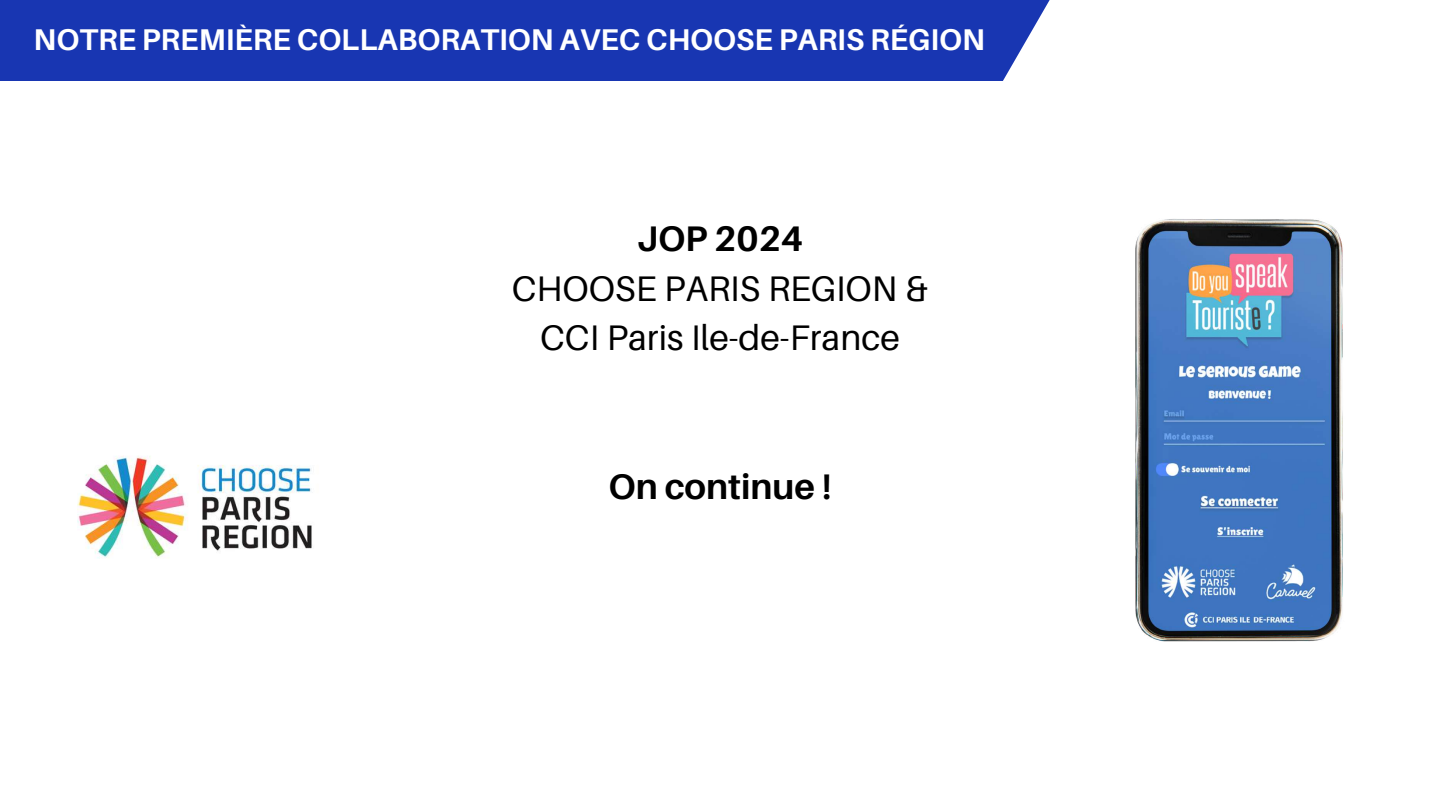
<style>
.page{position:relative;width:1440px;height:810px;background:#fff}
.page>*{position:absolute;margin:0;border:0;box-sizing:border-box;transform-origin:0 0}
.t1{font:35.6px/49.5px "Aileron";color:#000;text-align:center}
.t2{font:700 35.6px "Aileron";color:#000}
.t3{font:700 30px "Aileron";color:#fff}
</style>
<div class="page">
<img style="left:1135px;top:219px;width:208px;height:423px">
<img style="left:77px;top:456px;width:235px;height:102px">
<div style="left:0;top:0;width:1050px;height:81px;background:#1836b2"></div>
<p class="t3" style="left:34px;top:21px;width:953px">NOTRE PREMIÈRE COLLABORATION AVEC CHOOSE PARIS RÉGION</p>
<p class="t2" style="left:637px;top:217px;width:168px">JOP 2024</p>
<p class="t1" style="left:512px;top:263px;width:418px">CHOOSE PARIS REGION &amp;<br>CCI Paris Ile-de-France</p>
<p class="t2" style="left:609px;top:464px;width:224px">On continue !</p>
</div>
